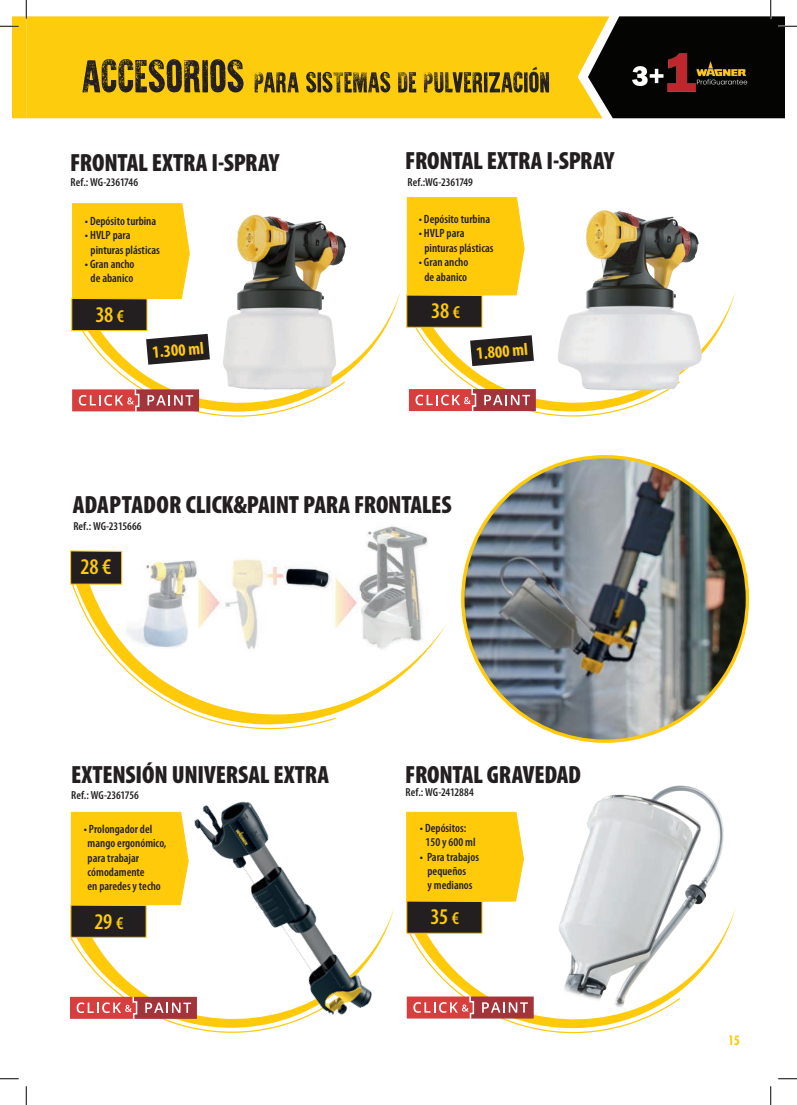
<style>
.page{position:relative;width:797px;height:1105px;background:#fff}
.page>*{position:absolute;margin:0;border:0;box-sizing:border-box;transform-origin:0 0}
.Header_MyriadPro_BlackCond_26Pt{font:900 condensed 25px "Myriad Pro";letter-spacing:-.01em;color:#231f20}
.Preis{font:600 condensed 22.5px "Myriad Pro";color:#feca0a}
.t1{font:700 condensed 17.25px "Myriad Pro";color:#feca0a}
.t2{font:700 condensed 12.5px "Futura Std";color:#feca0a}
.t3{font:600 condensed 12px "Myriad Pro";color:#231f20}
.MyriadPro_SemiboldCond_8Pt_white_centere{font:600 condensed 11.62px "Myriad Pro";letter-spacing:-.005em;color:#231f20}
.s1{font-size:18px}
</style>
<div class="page">
<div style="left:27px;top:16px;width:561px;height:102px;background:#fccc0d"></div>
<img style="left:122px;top:526px;width:306px;height:30px">
<svg style="left:82px;top:59px;width:467px;height:34px;background:#a98a13"></svg>
<svg style="left:122px;top:556px;width:325px;height:152px"></svg>
<svg style="left:72px;top:581px;width:265px;height:127px"></svg>
<svg style="left:70px;top:550px;width:52px;height:35px;background:#3d3524"></svg>
<img style="left:681px;top:226px;width:50px;height:148px">
<img style="left:346px;top:310px;width:47px;height:64px">
<img style="left:77px;top:708px;width:394px;height:307px">
<img style="left:502px;top:785px;width:228px;height:206px">
<svg style="left:71px;top:203px;width:275px;height:214px"></svg>
<svg style="left:405px;top:812px;width:276px;height:222px"></svg>
<svg style="left:70px;top:812px;width:270px;height:221px"></svg>
<svg style="left:406px;top:197px;width:275px;height:220px"></svg>
<img style="left:463px;top:457px;width:284px;height:284px;border-radius:142px">
<svg style="left:778px;top:1078px;width:19px;height:1px"></svg>
<svg style="left:0;top:0;width:27px;height:1079px"></svg>
<svg style="left:25px;top:1086px;width:2px;height:19px"></svg>
<svg style="left:588px;top:0;width:209px;height:118px"></svg>
<svg style="left:770px;top:1086px;width:1px;height:19px"></svg>
<p class="Header_MyriadPro_BlackCond_26Pt" style="left:405px;top:147px;width:210px">FRONTAL EXTRA I-SPRAY</p>
<p class="Header_MyriadPro_BlackCond_26Pt" style="left:70px;top:149px;width:210px">FRONTAL EXTRA I-SPRAY</p>
<p class="MyriadPro_SemiboldCond_8Pt_white_centere" style="left:71px;top:175px;width:69px">Ref.: WG-2361746</p>
<p class="t3" style="left:85px;top:213px;width:73px">• Depósito turbina</p>
<p class="t3" style="left:85px;top:228px;width:47px">• HVLP para</p>
<p class="t3" style="left:91px;top:242px;width:71px">pinturas plásticas</p>
<p class="t3" style="left:85px;top:257px;width:51px">• Gran ancho</p>
<p class="t3" style="left:91px;top:271px;width:44px">de abanico</p>
<p class="Preis" style="left:95px;top:300px;width:30px">38 <span class="s1">€</span></p>
<p class="t1" style="left:151px;top:341px;width:53px;rotate:-5deg">1.300 ml</p>
<p class="t1" style="left:475px;top:343px;width:53px;rotate:-5deg">1.800 ml</p>
<p class="MyriadPro_SemiboldCond_8Pt_white_centere" style="left:407px;top:175px;width:67px">Ref.:WG-2361749</p>
<p class="t3" style="left:419px;top:212px;width:73px">• Depósito turbina</p>
<p class="t3" style="left:419px;top:226px;width:47px">• HVLP para</p>
<p class="t3" style="left:424px;top:240px;width:71px">pinturas plásticas</p>
<p class="t3" style="left:419px;top:255px;width:51px">• Gran ancho</p>
<p class="t3" style="left:424px;top:269px;width:44px">de abanico</p>
<p class="Preis" style="left:431px;top:297px;width:30px">38 <span class="s1">€</span></p>
<p class="Header_MyriadPro_BlackCond_26Pt" style="left:73px;top:490px;width:380px">ADAPTADOR CLICK&amp;PAINT PARA FRONTALES</p>
<p class="MyriadPro_SemiboldCond_8Pt_white_centere" style="left:73px;top:519px;width:70px">Ref.: WG-2315666</p>
<p class="Preis" style="left:81px;top:553px;width:32px">28 €</p>
<p class="Header_MyriadPro_BlackCond_26Pt" style="left:71px;top:760px;width:259px">EXTENSIÓN UNIVERSAL EXTRA</p>
<p class="Header_MyriadPro_BlackCond_26Pt" style="left:405px;top:760px;width:177px">FRONTAL GRAVEDAD</p>
<p class="MyriadPro_SemiboldCond_8Pt_white_centere" style="left:71px;top:788px;width:69px">Ref.: WG-2361756</p>
<p class="MyriadPro_SemiboldCond_8Pt_white_centere" style="left:405px;top:785px;width:70px">Ref.: WG-2412884</p>
<p class="t3" style="left:84px;top:821px;width:70px">• Prolongador del</p>
<p class="t3" style="left:88px;top:836px;width:80px">mango ergonómico,</p>
<p class="t3" style="left:88px;top:850px;width:53px">para trabajar</p>
<p class="t3" style="left:88px;top:864px;width:59px">cómodamente</p>
<p class="t3" style="left:88px;top:879px;width:75px">en paredes y techo</p>
<p class="Preis" style="left:94px;top:907px;width:30px">29 <span class="s1">€</span></p>
<p class="t3" style="left:420px;top:820px;width:48px">• Depósitos:</p>
<p class="t3" style="left:425px;top:835px;width:51px">150 y 600 ml</p>
<p class="t3" style="left:420px;top:849px;width:61px">• Para trabajos</p>
<p class="t3" style="left:427px;top:864px;width:40px">pequeños</p>
<p class="t3" style="left:427px;top:878px;width:47px">y medianos</p>
<p class="Preis" style="left:430px;top:903px;width:30px">35 <span class="s1">€</span></p>
<p class="t2" style="left:728px;top:1032px;width:13px">15</p>
</div>
